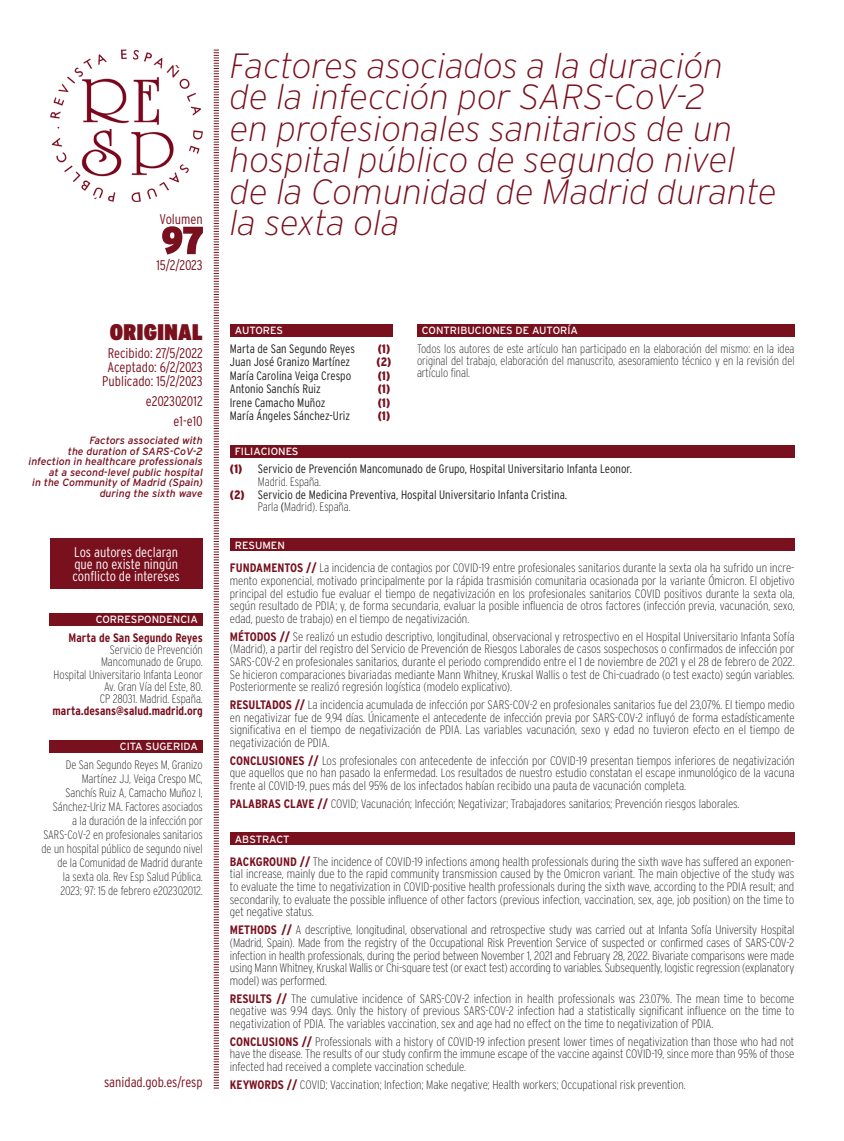
<style>
.page{position:relative;width:844px;height:1141px;background:#fff}
.page>*{position:absolute;margin:0;border:0;box-sizing:border-box;transform-origin:0 0}
.t1{font:italic 200 35px/31.5px "Interstate";color:#79101e}
.t2{font:900 22.57px "Interstate Condensed";letter-spacing:.02em;color:#79101e}
.t3{font:300 14px/14px "Interstate Condensed";color:#79101e;text-align:center}
.t4{font:300 14px/12.2px "Interstate Condensed";color:#fff}
.t5{font:200 12.25px/12.8px "Interstate Condensed";color:#231f20;text-align:justify;scale:1.05 1}
.t6{font:200 12.25px/14px "Interstate Condensed";color:#231f20;text-align:right}
.t7{font:300 12.25px/12.2px "Interstate Condensed";color:#231f20}
.t8{font:700 12.25px "Interstate Condensed";color:#79101e}
.t9{font:900 12.25px "Interstate Condensed";color:#79101e}
.t10{font:italic 10.5px/10.5px "Interstate";color:#79101e;text-align:right}
.t11{font:10.5px "Interstate";color:#fff}
.s1{font-weight:900;color:#79101e}
.s2{font-weight:200}
.s3{font-weight:700;color:#79101e}
</style>
<div class="page">
<div style="left:230px;top:539px;width:564px;height:12px;background:#79101e"></div>
<div style="left:230px;top:832px;width:564px;height:13px;background:#79101e"></div>
<div style="left:50px;top:613px;width:153px;height:13px;background:#79101e"></div>
<div style="left:50px;top:740px;width:153px;height:13px;background:#79101e"></div>
<div style="left:230px;top:324px;width:162px;height:13px;background:#79101e"></div>
<div style="left:230px;top:445px;width:564px;height:12px;background:#79101e"></div>
<div style="left:417px;top:324px;width:377px;height:13px;background:#79101e"></div>
<div style="left:50px;top:539px;width:153px;height:50px;background:#79101e"></div>
<img style="left:50px;top:50px;width:153px;height:152px">
<svg style="left:162px;top:226px;width:41px;height:29px"></svg>
<svg style="left:213px;top:49px;width:6px;height:1040px"></svg>
<p class="t3" style="left:160px;top:212px;width:45px">Volumen</p>
<p class="t3" style="left:156px;top:257px;width:48px">15/2/2023</p>
<h2 class="t2" style="left:110px;top:319px;width:94px">ORIGINAL</h2>
<p class="t3" style="left:102px;top:346px;width:102px">Recibido: 27/5/2022<br>Aceptado: 6/2/2023<br>Publicado: 15/2/2023</p>
<p class="t3" style="left:146px;top:391px;width:59px;line-height:19.9px;text-align:right">e202302012 e1-e10</p>
<p class="t10" style="left:29px;top:435px;width:176px">Factors associated with<br>the duration of SARS-CoV-2 infection in healthcare professionals at a second-level public hospital<br>in the Community of Madrid (Spain) during the sixth wave</p>
<p class="t4" style="left:73px;top:545px;width:109px">Los autores declaran que no existe ningún conflicto de intereses</p>
<p class="t11" style="left:96px;top:614px;width:103px">CORRESPONDENCIA</p>
<p class="t8" style="left:69px;top:631px;width:136px">Marta de San Segundo Reyes</p>
<p class="t6" style="left:54px;top:644px;width:151px;line-height:12.2px">Servicio de Prevención<br>Mancomunado de Grupo.<br>Hospital Universitario Infanta Leonor<br>Av. Gran Vía del Este, 80.<br>CP 28031. Madrid. España.</p>
<p class="t8" style="left:53px;top:704px;width:152px">marta.desans@salud.madrid.org</p>
<p class="t11" style="left:120px;top:741px;width:79px">CITA SUGERIDA</p>
<p class="t6" style="left:41px;top:757px;width:163px">De San Segundo Reyes M, Granizo Martínez JJ, Veiga Crespo MC,<br>Sanchís Ruiz A, Camacho Muñoz I, Sánchez-Uriz MA. Factores asociados<br>a la duración de la infección por SARS-CoV-2 en profesionales sanitarios de un hospital público de segundo nivel de la Comunidad de Madrid durante<br>la sexta ola. Rev Esp Salud Pública.<br>2023; 97: 15 de febrero e202302012.</p>
<p class="t3" style="left:104px;top:1075px;width:100px">sanidad.gob.es/resp</p>
<h1 class="t1" style="left:230px;top:50px;width:548px">Factores asociados a la duración<br>de la infección por SARS-CoV-2<br>en profesionales sanitarios de un hospital público de segundo nivel de la Comunidad de Madrid durante la sexta ola</h1>
<p class="t11" style="left:235px;top:324px;width:50px">AUTORES</p>
<p class="t7" style="left:230px;top:342px;width:127px">Marta de San Segundo Reyes</p>
<p class="t9" style="left:377px;top:341px;width:14px">(1)</p>
<p class="t7" style="left:230px;top:355px;width:122px">Juan José Granizo Martínez</p>
<p class="t9" style="left:376px;top:355px;width:16px">(2)</p>
<p class="t7" style="left:230px;top:369px;width:123px">María Carolina Veiga Crespo</p>
<p class="t9" style="left:377px;top:368px;width:14px">(1)</p>
<p class="t7" style="left:230px;top:382px;width:92px">Antonio Sanchís Ruiz</p>
<p class="t9" style="left:377px;top:382px;width:14px">(1)</p>
<p class="t7" style="left:230px;top:396px;width:97px">Irene Camacho Muñoz</p>
<p class="t9" style="left:377px;top:395px;width:14px">(1)</p>
<p class="t7" style="left:230px;top:409px;width:122px">María Ángeles Sánchez-Uriz</p>
<p class="t9" style="left:377px;top:409px;width:14px">(1)</p>
<p class="t11" style="left:235px;top:445px;width:65px">FILIACIONES</p>
<p class="t11" style="left:422px;top:324px;width:157px">CONTRIBUCIONES DE AUTORÍA</p>
<p class="t6" style="left:417px;top:342px;width:379px;line-height:12.2px;text-align:justify">Todos los autores de este artículo han participado en la elaboración del mismo: en la idea original del trabajo, elaboración del manuscrito, asesoramiento técnico y en la revisión del artículo final.</p>
<p class="t7" style="left:258px;top:463px;width:375px;text-indent:-28px"><span class="s1">(1)</span> Servicio de Prevención Mancomunado de Grupo, Hospital Universitario Infanta Leonor.<br><span class="s2">Madrid. España.</span></p>
<p class="t7" style="left:258px;top:489px;width:310px;text-indent:-28px"><span class="s1">(2)</span> Servicio de Medicina Preventiva, Hospital Universitario Infanta Cristina.<br><span class="s2">Parla</span> (<span class="s2">Madrid). España.</span></p>
<p class="t11" style="left:235px;top:539px;width:51px">RESUMEN</p>
<p class="t5" style="left:230px;top:561px;width:539px"><span class="s3">FUNDAMENTOS //</span> La incidencia de contagios por COVID-19 entre profesionales sanitarios durante la sexta ola ha sufrido un incre&shy;mento exponencial, motivado principalmente por la rápida trasmisión comunitaria ocasionada por la variante Ómicron. El objetivo principal del estudio fue evaluar el tiempo de negativización en los profesionales sanitarios COVID positivos durante la sexta ola, según resultado de PDIA; y, de forma secundaria, evaluar la posible influencia de otros factores (infección previa, vacunación, sexo, edad, puesto de trabajo) en el tiempo de negativización.</p>
<p class="t5" style="left:230px;top:630px;width:539px"><span class="s3">MÉTODOS //</span> Se realizó un estudio descriptivo, longitudinal, observacional y retrospectivo en el Hospital Universitario Infanta Sofía (Madrid), a partir del registro del Servicio de Prevención de Riesgos Laborales de casos sospechosos o confirmados de infección por SARS-COV-2 en profesionales sanitarios, durante el periodo comprendido entre el 1 de noviembre de 2021 y el 28 de febrero de 2022.<br>Se hicieron comparaciones bivariadas mediante Mann Whitney, Kruskal Wallis o test de Chi-cuadrado (o test exacto) según variables.<br>Posteriormente se realizó regresión logística (modelo explicativo).</p>
<p class="t5" style="left:230px;top:698px;width:539px"><span class="s3">RESULTADOS //</span> La incidencia acumulada de infección por SARS-COV-2 en profesionales sanitarios fue del 23,07%. El tiempo medio en negativizar fue de 9,94 días. Únicamente el antecedente de infección previa por SARS-COV-2 influyó de forma estadísticamente significativa en el tiempo de negativización de PDIA. Las variables vacunación, sexo y edad no tuvieron efecto en el tiempo de negativización de PDIA.</p>
<p class="t5" style="left:230px;top:754px;width:539px"><span class="s3">CONCLUSIONES //</span> Los profesionales con antecedente de infección por COVID-19 presentan tiempos inferiores de negativización que aquellos que no han pasado la enfermedad. Los resultados de nuestro estudio constatan el escape inmunológico de la vacuna frente al COVID-19, pues más del 95% de los infectados habían recibido una pauta de vacunación completa.</p>
<p class="t5" style="left:230px;top:797px;width:487px"><span class="s3">PALABRAS CLAVE //</span> COVID; Vacunación; Infección; Negativizar; Trabajadores sanitarios; Prevención riesgos laborales.</p>
<p class="t11" style="left:235px;top:833px;width:56px">ABSTRACT</p>
<p class="t5" style="left:230px;top:855px;width:539px"><span class="s3">BACKGROUND //</span> The incidence of COVID-19 infections among health professionals during the sixth wave has suffered an exponen&shy;tial increase, mainly due to the rapid community transmission caused by the Omicron variant. The main objective of the study was to evaluate the time to negativization in COVID-positive health professionals during the sixth wave, according to the PDIA result; and secondarily, to evaluate the possible influence of other factors (previous infection, vaccination, sex, age, job position) on the time to get negative status.</p>
<p class="t5" style="left:230px;top:923px;width:539px"><span class="s3">METHODS //</span> A descriptive, longitudinal, observational and retrospective study was carried out at Infanta Sofía University Hospital (Madrid, Spain). Made from the registry of the Occupational Risk Prevention Service of suspected or confirmed cases of SARS-COV-2 infection in health professionals, during the period between November 1, 2021 and February 28, 2022. Bivariate comparisons were made using Mann Whitney, Kruskal Wallis or Chi-square test (or exact test) according to variables. Subsequently, logistic regression (explanatory model) was performed.</p>
<p class="t5" style="left:230px;top:992px;width:539px"><span class="s3">RESULTS //</span> The cumulative incidence of SARS-COV-2 infection in health professionals was 23.07%. The mean time to become negative was 9.94 days. Only the history of previous SARS-COV-2 infection had a statistically significant influence on the time to negativization of PDIA. The variables vaccination, sex and age had no effect on the time to negativization of PDIA.</p>
<p class="t5" style="left:230px;top:1035px;width:539px"><span class="s3">CONCLUSIONS //</span> Professionals with a history of COVID-19 infection present lower times of negativization than those who had not have the disease. The results of our study confirm the immune escape of the vaccine against COVID-19, since more than 95% of those infected had received a complete vaccination schedule.</p>
<p class="t5" style="left:230px;top:1078px;width:435px"><span class="s3">KEYWORDS //</span> COVID; Vaccination; Infection; Make negative; Health workers; Occupational risk prevention.</p>
</div>
